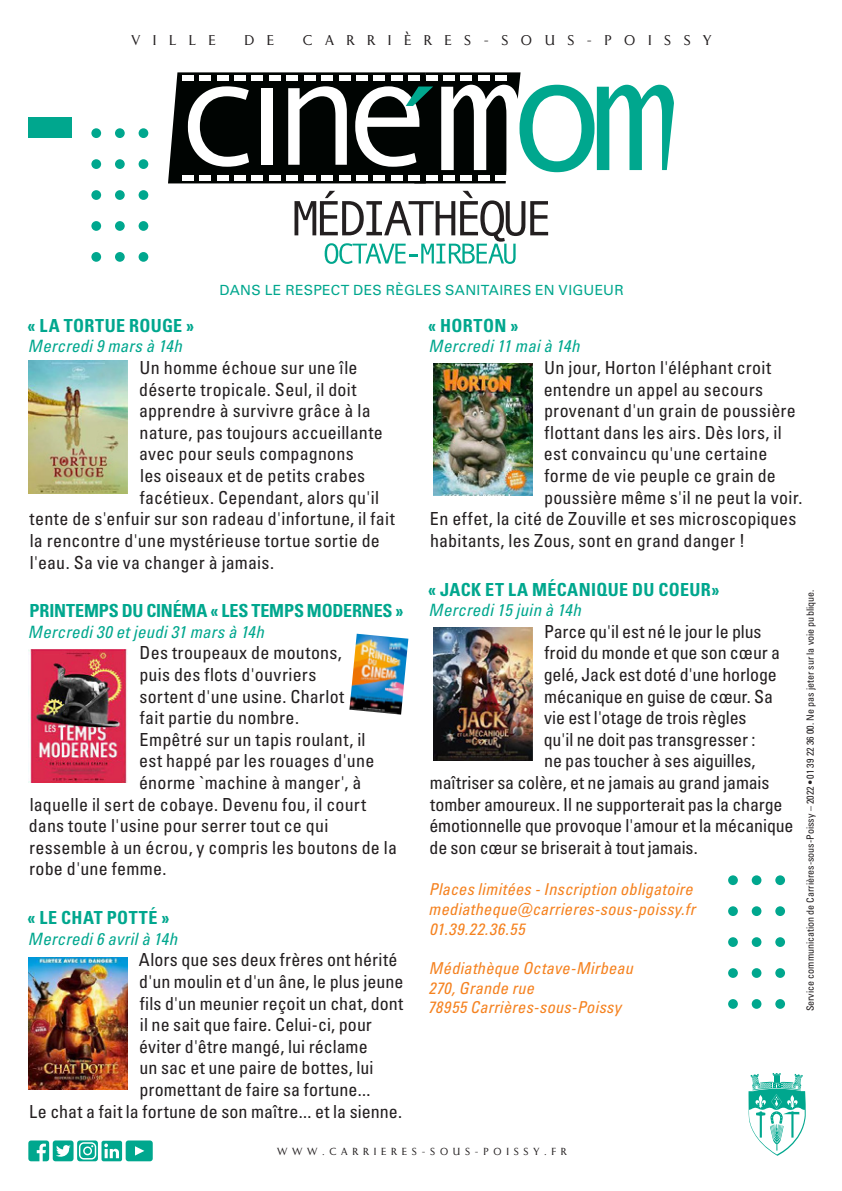
<style>
.page{position:relative;width:842px;height:1191px;background:#fff}
.page>*{position:absolute;margin:0;border:0;box-sizing:border-box;transform-origin:0 0}
.t1{font:condensed 18px "Univers LT Pro";letter-spacing:.01em;color:#231f20}
.t2{font:condensed 18px "Univers LT Pro";letter-spacing:-.01em;color:#231f20}
.t3{font:700 condensed 18px "Univers LT Pro";letter-spacing:.015em;color:#00a78e}
.t4{font:700 condensed 18px "Univers LT Pro";letter-spacing:-.01em;color:#00a78e}
.t5{font:italic condensed 17px "Univers LT Pro";letter-spacing:.015em;color:#00a78e}
.t6{font:italic condensed 16.4px/19.6px "Univers LT Pro";letter-spacing:.015em;color:#f58220}
.t7{font:14px "Univers LT Pro 55 Roman";letter-spacing:.02em;color:#00a78e}
.t8{font:300 13.2px "Pompei";letter-spacing:.95em;color:#231f20}
.t9{font:condensed 10px "Univers LT Pro";color:#231f20}
.t10{font:300 9.6px "Pompei";letter-spacing:.5em;color:#231f20}
</style>
<div class="page">
<svg style="left:294px;top:191px;width:254px;height:73px"></svg>
<svg style="left:168px;top:72px;width:506px;height:111px"></svg>
<svg style="left:748px;top:1073px;width:58px;height:82px"></svg>
<div style="left:28px;top:117px;width:44px;height:21px;background:#00a78e"></div>
<div style="left:91px;top:128px;width:10px;height:10px;background:#00a78e;border-radius:50%"></div>
<div style="left:728px;top:875px;width:10px;height:10px;background:#00a78e;border-radius:50%"></div>
<div style="left:91px;top:159px;width:10px;height:10px;background:#00a78e;border-radius:50%"></div>
<div style="left:728px;top:906px;width:10px;height:10px;background:#00a78e;border-radius:50%"></div>
<div style="left:91px;top:190px;width:10px;height:10px;background:#00a78e;border-radius:50%"></div>
<div style="left:728px;top:937px;width:10px;height:10px;background:#00a78e;border-radius:50%"></div>
<div style="left:91px;top:221px;width:10px;height:10px;background:#00a78e;border-radius:50%"></div>
<div style="left:728px;top:968px;width:10px;height:10px;background:#00a78e;border-radius:50%"></div>
<div style="left:91px;top:252px;width:10px;height:10px;background:#00a78e;border-radius:50%"></div>
<div style="left:728px;top:999px;width:10px;height:9px;background:#00a78e;border-radius:50%"></div>
<div style="left:115px;top:128px;width:10px;height:10px;background:#00a78e;border-radius:50%"></div>
<div style="left:752px;top:875px;width:9px;height:10px;background:#00a78e;border-radius:50%"></div>
<div style="left:115px;top:159px;width:10px;height:10px;background:#00a78e;border-radius:50%"></div>
<div style="left:752px;top:906px;width:9px;height:10px;background:#00a78e;border-radius:50%"></div>
<div style="left:115px;top:190px;width:10px;height:10px;background:#00a78e;border-radius:50%"></div>
<div style="left:752px;top:937px;width:9px;height:10px;background:#00a78e;border-radius:50%"></div>
<div style="left:115px;top:221px;width:10px;height:10px;background:#00a78e;border-radius:50%"></div>
<div style="left:752px;top:968px;width:9px;height:10px;background:#00a78e;border-radius:50%"></div>
<div style="left:115px;top:252px;width:10px;height:10px;background:#00a78e;border-radius:50%"></div>
<div style="left:752px;top:999px;width:9px;height:9px;background:#00a78e;border-radius:50%"></div>
<div style="left:139px;top:128px;width:9px;height:10px;background:#00a78e;border-radius:50%"></div>
<div style="left:775px;top:875px;width:10px;height:10px;background:#00a78e;border-radius:50%"></div>
<div style="left:139px;top:159px;width:9px;height:10px;background:#00a78e;border-radius:50%"></div>
<div style="left:775px;top:906px;width:10px;height:10px;background:#00a78e;border-radius:50%"></div>
<div style="left:139px;top:190px;width:9px;height:10px;background:#00a78e;border-radius:50%"></div>
<div style="left:775px;top:937px;width:10px;height:10px;background:#00a78e;border-radius:50%"></div>
<div style="left:139px;top:221px;width:9px;height:10px;background:#00a78e;border-radius:50%"></div>
<div style="left:775px;top:968px;width:10px;height:10px;background:#00a78e;border-radius:50%"></div>
<div style="left:139px;top:252px;width:9px;height:10px;background:#00a78e;border-radius:50%"></div>
<div style="left:775px;top:999px;width:10px;height:9px;background:#00a78e;border-radius:50%"></div>
<img style="left:28px;top:360px;width:99px;height:133px">
<img style="left:433px;top:363px;width:99px;height:133px">
<img style="left:433px;top:628px;width:99px;height:132px">
<img style="left:28px;top:649px;width:99px;height:133px">
<img style="left:28px;top:957px;width:99px;height:132px">
<img style="left:349px;top:633px;width:59px;height:81px">
<svg style="left:28px;top:1140px;width:125px;height:21px"></svg>
<p class="t8" style="left:132px;top:32px;width:86px">VILLE</p>
<p class="t8" style="left:244px;top:32px;width:31px">D E</p>
<p class="t8" style="left:303px;top:32px;width:410px">CARRIÈRES-SOUS-POISSY</p>
<p class="t7" style="left:220px;top:281px;width:406px">DANS LE RESPECT DES RÈGLES SANITAIRES EN VIGUEUR</p>
<p class="t3" style="left:28px;top:314px;width:168px">« LA TORTUE ROUGE »</p>
<p class="t5" style="left:28px;top:335px;width:155px">Mercredi 9 mars à 14h</p>
<p class="t1" style="left:140px;top:356px;width:219px">Un homme échoue sur une île</p>
<p class="t1" style="left:139px;top:378px;width:219px">déserte tropicale. Seul, il doit</p>
<p class="t1" style="left:139px;top:399px;width:233px">apprendre à survivre grâce à la</p>
<p class="t1" style="left:140px;top:421px;width:245px">nature, pas toujours accueillante</p>
<p class="t1" style="left:139px;top:442px;width:216px">avec pour seuls compagnons</p>
<p class="t1" style="left:140px;top:464px;width:227px">les oiseaux et de petits crabes</p>
<p class="t1" style="left:140px;top:486px;width:241px">facétieux. Cependant, alors qu'il</p>
<p class="t1" style="left:30px;top:507px;width:366px">tente de s'enfuir sur son radeau d'infortune, il fait</p>
<p class="t1" style="left:30px;top:529px;width:352px">la rencontre d'une mystérieuse tortue sortie de</p>
<p class="t1" style="left:30px;top:550px;width:246px">l'eau. Sa vie va changer à jamais.</p>
<p class="t4" style="left:30px;top:600px;width:375px">PRINTEMPS DU CINÉMA « LES TEMPS MODERNES »</p>
<p class="t5" style="left:28px;top:621px;width:238px">Mercredi 30 et jeudi 31 mars à 14h</p>
<p class="t1" style="left:140px;top:641px;width:204px">Des troupeaux de moutons,</p>
<p class="t1" style="left:139px;top:663px;width:179px">puis des flots d'ouvriers</p>
<p class="t1" style="left:139px;top:685px;width:206px">sortent d'une usine. Charlot</p>
<p class="t1" style="left:140px;top:706px;width:161px">fait partie du nombre.</p>
<p class="t1" style="left:140px;top:728px;width:227px">Empêtré sur un tapis roulant, il</p>
<p class="t1" style="left:139px;top:749px;width:237px">est happé par les rouages d'une</p>
<p class="t1" style="left:139px;top:771px;width:224px">énorme `machine à manger', à</p>
<p class="t1" style="left:30px;top:793px;width:338px">laquelle il sert de cobaye. Devenu fou, il court</p>
<p class="t1" style="left:29px;top:814px;width:301px">dans toute l'usine pour serrer tout ce qui</p>
<p class="t1" style="left:29px;top:836px;width:369px">ressemble à un écrou, y compris les boutons de la</p>
<p class="t1" style="left:29px;top:857px;width:139px">robe d'une femme.</p>
<p class="t3" style="left:28px;top:907px;width:143px">« LE CHAT POTTÉ »</p>
<p class="t5" style="left:28px;top:928px;width:151px">Mercredi 6 avril à 14h</p>
<p class="t1" style="left:139px;top:948px;width:260px">Alors que ses deux frères ont hérité</p>
<p class="t1" style="left:139px;top:970px;width:266px">d'un moulin et d'un âne, le plus jeune</p>
<p class="t1" style="left:140px;top:991px;width:265px">fils d'un meunier reçoit un chat, dont</p>
<p class="t1" style="left:140px;top:1013px;width:234px">il ne sait que faire. Celui-ci, pour</p>
<p class="t1" style="left:139px;top:1035px;width:230px">éviter d'être mangé, lui réclame</p>
<p class="t1" style="left:139px;top:1056px;width:235px">un sac et une paire de bottes, lui</p>
<p class="t1" style="left:139px;top:1078px;width:233px">promettant de faire sa fortune...</p>
<p class="t1" style="left:29px;top:1099px;width:374px">Le chat a fait la fortune de son maître... et la sienne.</p>
<p class="t3" style="left:428px;top:314px;width:92px">« HORTON »</p>
<p class="t5" style="left:429px;top:335px;width:153px">Mercredi 11 mai à 14h</p>
<p class="t1" style="left:544px;top:356px;width:228px">Un jour, Horton l'éléphant croit</p>
<p class="t1" style="left:544px;top:378px;width:221px">entendre un appel au secours</p>
<p class="t1" style="left:544px;top:399px;width:253px">provenant d'un grain de poussière</p>
<p class="t1" style="left:544px;top:421px;width:239px">flottant dans les airs. Dès lors, il</p>
<p class="t1" style="left:544px;top:442px;width:225px">est convaincu qu'une certaine</p>
<p class="t1" style="left:544px;top:464px;width:233px">forme de vie peuple ce grain de</p>
<p class="t1" style="left:544px;top:486px;width:260px">poussière même s'il ne peut la voir.</p>
<p class="t1" style="left:430px;top:507px;width:368px">En effet, la cité de Zouville et ses microscopiques</p>
<p class="t1" style="left:430px;top:529px;width:317px">habitants, les Zous, sont en grand danger !</p>
<p class="t3" style="left:428px;top:578px;width:293px">« JACK ET LA MÉCANIQUE DU COEUR»</p>
<p class="t5" style="left:429px;top:599px;width:154px">Mercredi 15 juin à 14h</p>
<p class="t2" style="left:544px;top:620px;width:219px">Parce qu'il est né le jour le plus</p>
<p class="t1" style="left:544px;top:641px;width:237px">froid du monde et que son cœur a</p>
<p class="t2" style="left:544px;top:663px;width:235px">gelé, Jack est doté d'une horloge</p>
<p class="t2" style="left:544px;top:685px;width:230px">mécanique en guise de cœur. Sa</p>
<p class="t1" style="left:544px;top:706px;width:204px">vie est l'otage de trois règles</p>
<p class="t1" style="left:544px;top:728px;width:213px">qu'il ne doit pas transgresser :</p>
<p class="t2" style="left:544px;top:749px;width:213px">ne pas toucher à ses aiguilles,</p>
<p class="t2" style="left:430px;top:771px;width:341px">maîtriser sa colère, et ne jamais au grand jamais</p>
<p class="t2" style="left:430px;top:793px;width:354px">tomber amoureux. Il ne supporterait pas la charge</p>
<p class="t1" style="left:429px;top:814px;width:366px">émotionnelle que provoque l'amour et la mécanique</p>
<p class="t1" style="left:430px;top:836px;width:270px">de son cœur se briserait à tout jamais.</p>
<p class="t6" style="left:429px;top:879px;width:268px">Places limitées - Inscription obligatoire mediatheque@carrieres-sous-poissy.fr<br>01.39.22.36.55</p>
<p class="t6" style="left:428px;top:958px;width:207px">Médiathèque Octave-Mirbeau<br>270, Grande rue<br>78955 Carrières-sous-Poissy</p>
<p class="t9" style="left:804px;top:1011px;width:423px;rotate:-90deg">Service communication de Carrières-sous-Poissy – 2022 • 01 39 22 36 00. Ne pas jeter sur la voie publique.</p>
<p class="t10" style="left:277px;top:1144px;width:291px">WWW.CARRIERES-SOUS-POISSY.FR</p>
</div>
